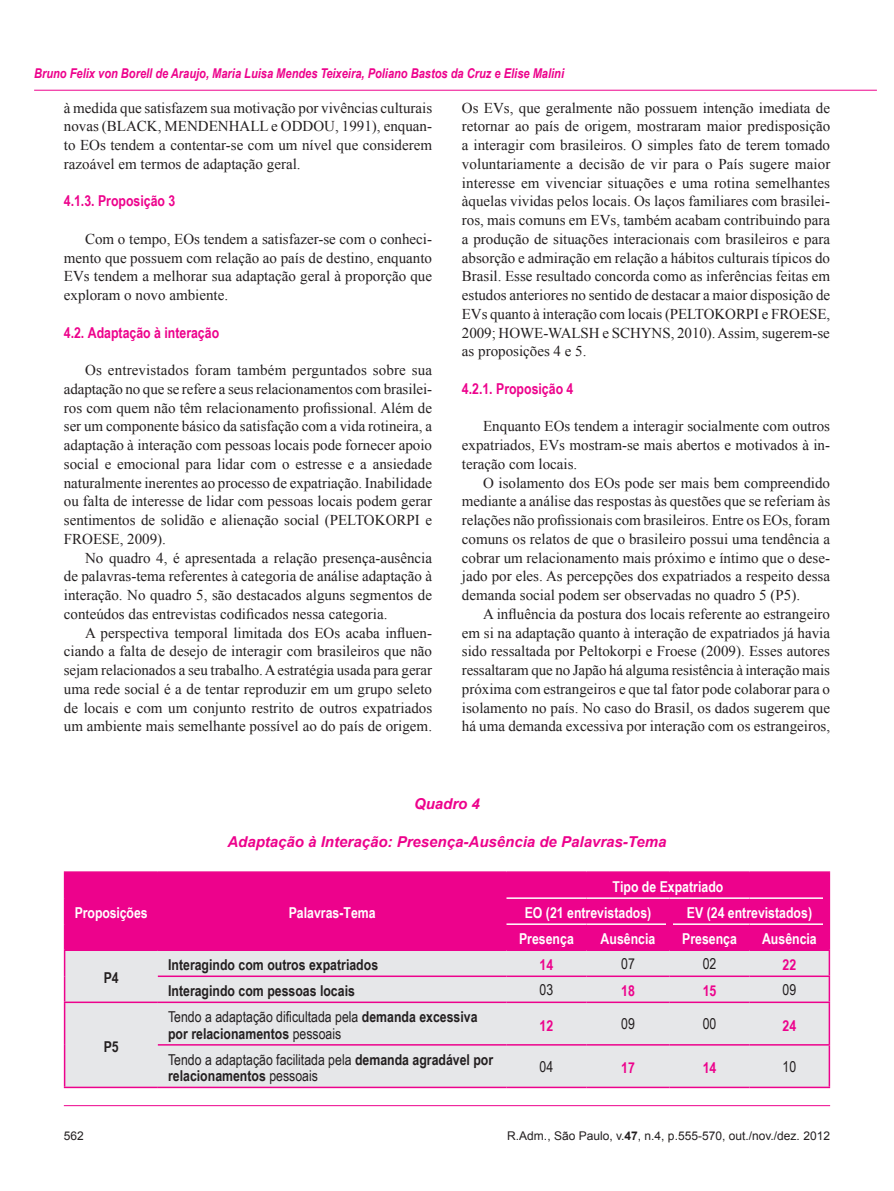
<style>
.page{position:relative;width:894px;height:1191px;background:#fff}
.page>*{position:absolute;margin:0;border:0;box-sizing:border-box;transform-origin:0 0}
.t1{font:15px/18.8px "Times New Roman";color:#231f20;text-align:justify}
.t2{font:15px/16.5px "Arial Narrow";color:#231f20}
.t3{font:700 15px/26.1px "Arial Narrow";color:#fff}
.t4{font:700 15px "Arial Narrow";color:#ed028c}
.t5{font:700 15px "Arial Narrow";color:#231f20}
.t6{font:italic 700 15px "Arial";color:#ed028c}
.t7{font:italic 700 13.5px "Arial Narrow";color:#ed028c}
.t8{font:12px "Arial";color:#231f20}
.s1{font-weight:700}
</style>
<div class="page">
<hr style="left:64px;top:1105px;width:765px;height:1px;background:#ed028c">
<hr style="left:34px;top:90px;width:842px;height:1px;background:#ed028c">
<div style="left:65px;top:873px;width:763px;height:76px;background:#ed028c"></div>
<div style="left:65px;top:951px;width:763px;height:135px;background:#e6e7e9"></div>
<hr style="left:64px;top:871px;width:94px;height:2px;background:#ed028c">
<hr style="left:158px;top:871px;width:348px;height:2px;background:#ed028c">
<hr style="left:64px;top:949px;width:94px;height:2px;background:#ed028c">
<hr style="left:158px;top:949px;width:348px;height:2px;background:#ed028c">
<hr style="left:506px;top:871px;width:80px;height:2px;background:#ed028c">
<hr style="left:586px;top:871px;width:83px;height:2px;background:#ed028c">
<hr style="left:669px;top:871px;width:80px;height:2px;background:#ed028c">
<hr style="left:749px;top:871px;width:80px;height:2px;background:#ed028c">
<hr style="left:506px;top:949px;width:80px;height:2px;background:#ed028c">
<hr style="left:586px;top:949px;width:83px;height:2px;background:#ed028c">
<hr style="left:669px;top:949px;width:80px;height:2px;background:#ed028c">
<hr style="left:749px;top:949px;width:80px;height:2px;background:#ed028c">
<hr style="left:506px;top:897px;width:80px;height:2px;background:#fff">
<hr style="left:586px;top:897px;width:83px;height:2px;background:#fff">
<hr style="left:669px;top:897px;width:80px;height:2px;background:#fff">
<hr style="left:749px;top:897px;width:79px;height:2px;background:#fff">
<hr style="left:506px;top:923px;width:80px;height:2px;background:#fff">
<hr style="left:586px;top:923px;width:83px;height:2px;background:#fff">
<hr style="left:669px;top:923px;width:80px;height:2px;background:#fff">
<hr style="left:749px;top:923px;width:79px;height:2px;background:#fff">
<hr style="left:158px;top:975px;width:348px;height:2px;background:#ed028c">
<hr style="left:506px;top:975px;width:80px;height:2px;background:#ed028c">
<hr style="left:586px;top:975px;width:83px;height:2px;background:#ed028c">
<hr style="left:669px;top:975px;width:80px;height:2px;background:#ed028c">
<hr style="left:749px;top:975px;width:80px;height:2px;background:#ed028c">
<hr style="left:64px;top:1001px;width:94px;height:2px;background:#ed028c">
<hr style="left:64px;top:1086px;width:94px;height:2px;background:#ed028c">
<hr style="left:158px;top:1001px;width:348px;height:2px;background:#ed028c">
<hr style="left:506px;top:1001px;width:80px;height:2px;background:#ed028c">
<hr style="left:586px;top:1001px;width:83px;height:2px;background:#ed028c">
<hr style="left:669px;top:1001px;width:80px;height:2px;background:#ed028c">
<hr style="left:749px;top:1001px;width:80px;height:2px;background:#ed028c">
<hr style="left:158px;top:1044px;width:348px;height:1px;background:#ed028c">
<hr style="left:506px;top:1044px;width:80px;height:1px;background:#ed028c">
<hr style="left:586px;top:1044px;width:83px;height:1px;background:#ed028c">
<hr style="left:669px;top:1044px;width:80px;height:1px;background:#ed028c">
<hr style="left:749px;top:1044px;width:80px;height:1px;background:#ed028c">
<hr style="left:158px;top:1086px;width:348px;height:2px;background:#ed028c">
<hr style="left:506px;top:1086px;width:80px;height:2px;background:#ed028c">
<hr style="left:586px;top:1086px;width:83px;height:2px;background:#ed028c">
<hr style="left:669px;top:1086px;width:80px;height:2px;background:#ed028c">
<hr style="left:749px;top:1086px;width:80px;height:2px;background:#ed028c">
<svg style="left:64px;top:873px;width:1px;height:128px"></svg>
<svg style="left:828px;top:873px;width:1px;height:128px"></svg>
<hr style="left:64px;top:1003px;width:1px;height:42px;background:#ed028c">
<hr style="left:64px;top:1045px;width:1px;height:41px;background:#ed028c">
<hr style="left:828px;top:1003px;width:1px;height:41px;background:#ed028c">
<hr style="left:828px;top:1045px;width:1px;height:41px;background:#ed028c">
<div style="left:666px;top:919px;width:6px;height:9px;background:#ed028c"></div>
<div style="left:822px;top:893px;width:7px;height:37px;background:#ed028c"></div>
<p class="t7" style="left:34px;top:63px;width:531px">Bruno Felix von Borell de Araujo, Maria Luisa Mendes Teixeira, Poliano Bastos da Cruz e Elise Malini</p>
<p class="t1" style="left:64px;top:98px;width:369px">à medida que satisfazem sua motivação por vivências culturais novas (BLACK, Mendenhall</p>
<p class="t1" style="left:461px;top:98px;width:370px">Os EVs, que geralmente não possuem intenção imediata de retornar ao país de origem, mostraram maior predisposição a interagir com brasileiros. O simples fato de terem tomado voluntariamente a decisão de vir para o País sugere maior interesse em vivenciar situações e uma rotina semelhantes àquelas vividas pelos locais. Os laços familiares com brasilei&shy;ros, mais comuns em EVs, também acabam contribuindo para a produção de situações interacionais com brasileiros e para absorção e admiração em relação a hábitos culturais típicos do Brasil. Esse resultado concorda como as inferências feitas em estudos anteriores no sentido de destacar a maior disposição de EVs quanto à interação com locais (PELTOKORPI e FROESE, 2009; HOWE-WALSH e SCHYNS, 2010). Assim, sugerem-se as proposições 4 e 5.</p>
<p class="t4" style="left:461px;top:377px;width:113px">4.2.1. Proposição 4</p>
<p class="t1" style="left:461px;top:417px;width:369px;text-indent:21px">Enquanto EOs tendem a interagir socialmente com outros expatriados, EVs mostram-se mais abertos e motivados à in&shy;teração com locais.</p>
<p class="t1" style="left:461px;top:473px;width:369px;text-indent:21px">O isolamento dos EOs pode ser mais bem compreendido mediante a análise das respostas às questões que se referiam às relações não profissionais com brasileiros. Entre os EOs, foram comuns os relatos de que o brasileiro possui uma tendência a cobrar um relacionamento mais próximo e íntimo que o dese&shy;jado por eles. As percepções dos expatriados a respeito dessa demanda social podem ser observadas no quadro 5 (P5).</p>
<p class="t1" style="left:461px;top:604px;width:369px;text-indent:21px">A influência da postura dos locais referente ao estrangeiro em si na adaptação quanto à interação de expatriados já havia sido ressaltada por Peltokorpi e Froese (2009). Esses autores ressaltaram que no Japão há alguma resistência à interação mais próxima com estrangeiros e que tal fator pode colaborar para o isolamento no país. No caso do Brasil, os dados sugerem que há uma demanda excessiva por interação com os estrangeiros,</p>
<p class="t1" style="left:64px;top:117px;width:369px;text-indent:271px">, 1991), enquan&shy;to EOs tendem a contentar-se com um nível que considerem razoável em termos de adaptação geral.</p>
<p class="t4" style="left:64px;top:190px;width:113px">4.1.3. Proposição 3</p>
<p class="t1" style="left:64px;top:229px;width:369px;text-indent:21px">Com o tempo, EOs tendem a satisfazer-se com o conheci&shy;mento que possuem com relação ao país de destino, enquanto EVs tendem a melhorar sua adaptação geral à proporção que exploram o novo ambiente.</p>
<p class="t4" style="left:64px;top:321px;width:157px">4.2. Adaptação à interação</p>
<p class="t1" style="left:64px;top:360px;width:369px;text-indent:21px">Os entrevistados foram também perguntados sobre sua adaptação no que se refere a seus relacionamentos com brasilei&shy;ros com quem não têm relacionamento profissional. Além de ser um componente básico da satisfação com a vida rotineira, a adaptação à interação com pessoas locais pode fornecer apoio social e emocional para lidar com o estresse e a ansiedade naturalmente inerentes ao processo de expatriação. Inabilidade ou falta de interesse de lidar com pessoas locais podem gerar sentimentos de solidão e alienação social (PELTOKORPI e FROESE, 2009).</p>
<p class="t1" style="left:64px;top:548px;width:369px;text-indent:21px">No quadro 4, é apresentada a relação presença-ausência de palavras-tema referentes à categoria de análise adaptação à interação. No quadro 5, são destacados alguns segmentos de conteúdos das entrevistas codificados nessa categoria.</p>
<p class="t1" style="left:64px;top:623px;width:370px;text-indent:21px">A perspectiva temporal limitada dos EOs acaba influen&shy;ciando a falta de desejo de interagir com brasileiros que não sejam relacionados a seu trabalho. A estratégia usada para gerar uma rede social é a de tentar reproduzir em um grupo seleto de locais e com um conjunto restrito de outros expatriados um ambiente mais semelhante possível ao do país de origem.</p>
<p class="t1" style="left:271px;top:117px;width:33px">e Oddou</p>
<p class="t6" style="left:414px;top:794px;width:67px">Quadro 4</p>
<p class="t6" style="left:227px;top:831px;width:440px">Adaptação à Interação: Presença-Ausência de Palavras-Tema</p>
<p class="t3" style="left:75px;top:899px;width:74px">Proposições</p>
<p class="t3" style="left:288px;top:899px;width:88px">Palavras-Tema</p>
<p class="t3" style="left:524px;top:873px;width:200px;text-indent:88px">Tipo de Expatriado<br>EO (21 entrevistados)</p>
<p class="t3" style="left:686px;top:899px;width:127px">EV (24 entrevistados)</p>
<p class="t3" style="left:519px;top:925px;width:56px">Presença</p>
<p class="t3" style="left:600px;top:925px;width:56px">Ausência</p>
<p class="t3" style="left:681px;top:925px;width:56px">Presença</p>
<p class="t3" style="left:761px;top:925px;width:56px">Ausência</p>
<p class="t5" style="left:104px;top:966px;width:17px">P4</p>
<p class="t5" style="left:104px;top:1035px;width:17px">P5</p>
<p class="t5" style="left:168px;top:953px;width:211px">Interagindo com outros expatriados</p>
<p class="t4" style="left:539px;top:953px;width:15px">14</p>
<p class="t2" style="left:621px;top:954px;width:15px">07</p>
<p class="t2" style="left:702px;top:954px;width:15px">02</p>
<p class="t4" style="left:782px;top:953px;width:15px">22</p>
<p class="t5" style="left:168px;top:979px;width:188px">Interagindo com pessoas locais</p>
<p class="t2" style="left:539px;top:980px;width:15px">03</p>
<p class="t4" style="left:621px;top:979px;width:15px">18</p>
<p class="t4" style="left:702px;top:979px;width:15px">15</p>
<p class="t2" style="left:782px;top:980px;width:15px">09</p>
<p class="t2" style="left:168px;top:1008px;width:311px">Tendo a adaptação dificultada pela <span class="s1">demanda excessiva por relacionamentos</span> pessoais</p>
<p class="t4" style="left:539px;top:1014px;width:15px">12</p>
<p class="t2" style="left:621px;top:1015px;width:15px">09</p>
<p class="t2" style="left:702px;top:1015px;width:15px">00</p>
<p class="t4" style="left:782px;top:1014px;width:15px">24</p>
<p class="t2" style="left:168px;top:1050px;width:326px">Tendo a adaptação facilitada pela <span class="s1">demanda agradável por relacionamentos</span> pessoais</p>
<p class="t2" style="left:539px;top:1057px;width:15px">04</p>
<p class="t4" style="left:621px;top:1056px;width:15px">17</p>
<p class="t4" style="left:702px;top:1056px;width:15px">14</p>
<p class="t2" style="left:782px;top:1057px;width:15px">10</p>
<p class="t8" style="left:64px;top:1128px;width:22px">562</p>
<p class="t8" style="left:507px;top:1128px;width:324px">R.Adm., São Paulo, v.<span class="s1">47</span>, n.4, p.555-570, out./nov./dez. 2012</p>
</div>
